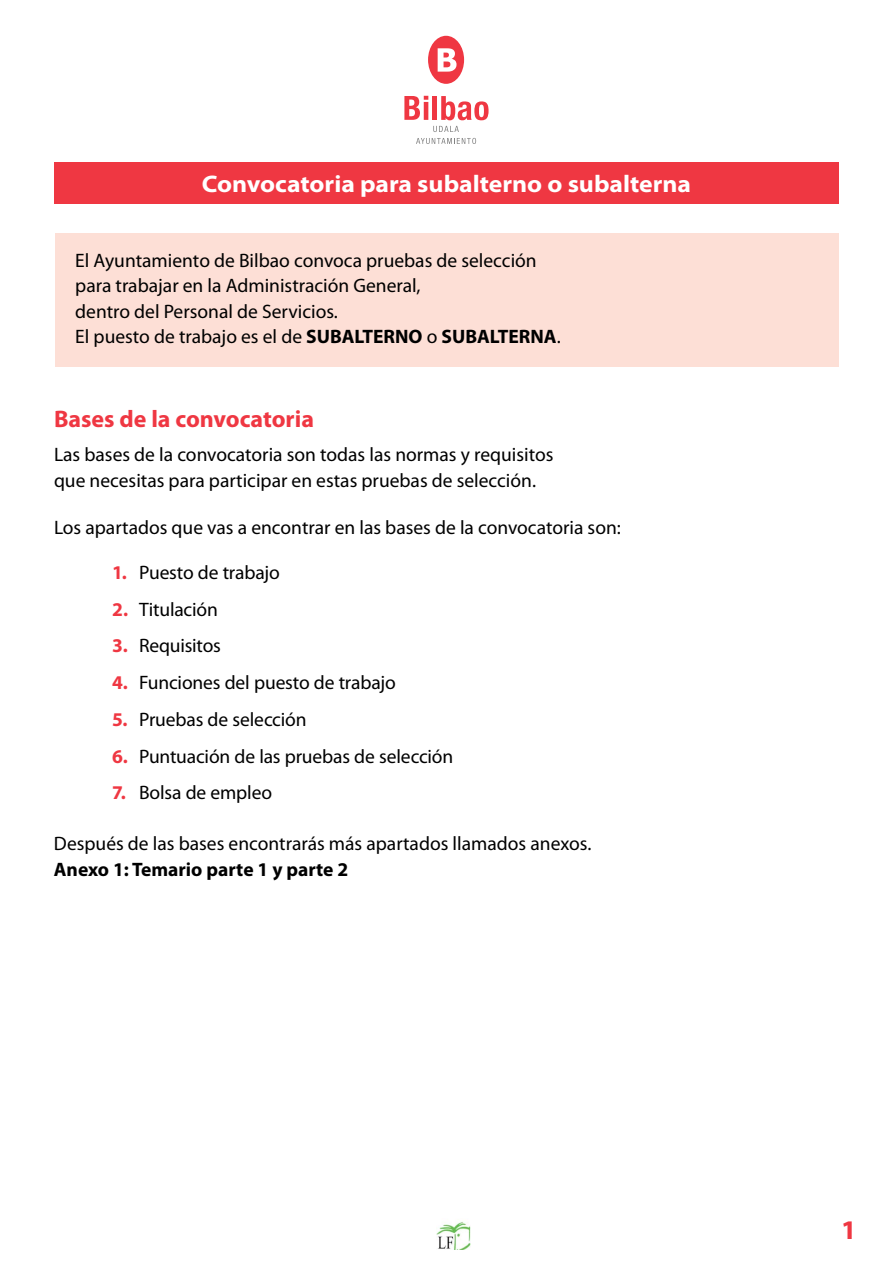
<style>
.page{position:relative;width:893px;height:1263px;background:#fff}
.page>*{position:absolute;margin:0;border:0;box-sizing:border-box;transform-origin:0 0}
.t1{font:700 semi-expanded 27px "Myriad Pro";color:#ef3742}
.t2{font:700 semi-expanded 24px "Myriad Pro";color:#fff}
.t3{font:700 24px "Myriad Pro";color:#ef3742}
.t4{font:19.5px/25.5px "Myriad Pro";color:#000}
.t5{font:700 19.5px "Myriad Pro";color:#000}
.s1{font-weight:700}
.s2{font-weight:700;color:#ef3742}
</style>
<div class="page">
<img style="left:437px;top:1221px;width:33px;height:28px">
<div style="left:428px;top:36px;width:36px;height:48px;background:#ef3742;border-radius:50%"></div>
<svg style="left:438px;top:48px;width:18px;height:24px"></svg>
<svg style="left:404px;top:96px;width:24px;height:24px"></svg>
<div style="left:432px;top:96px;width:5px;height:24px;background:#ef3742"></div>
<svg style="left:441px;top:96px;width:48px;height:24px"></svg>
<svg style="left:416px;top:138px;width:60px;height:6px"></svg>
<svg style="left:433px;top:126px;width:26px;height:6px"></svg>
<div style="left:55px;top:234px;width:783px;height:133px;background:#fddfd6"></div>
<div style="left:54px;top:162px;width:785px;height:41px;background:#ef3742"></div>
<p class="t2" style="left:202px;top:170px;width:491px">Convocatoria para subalterno o subalterna</p>
<p class="t4" style="left:75px;top:248px;width:487px">El Ayuntamiento de Bilbao convoca pruebas de selección para trabajar en la Administración General,<br>dentro del Personal de Servicios.<br>El puesto de trabajo es el de <span class="s1">SUBALTERNO</span> o <span class="s1">SUBALTERNA</span>.</p>
<p class="t3" style="left:54px;top:406px;width:261px">Bases de la convocatoria</p>
<p class="t4" style="left:54px;top:442px;width:501px">Las bases de la convocatoria son todas las normas y requisitos que necesitas para participar en estas pruebas de selección.</p>
<p class="t4" style="left:54px;top:515px;width:568px">Los apartados que vas a encontrar en las bases de la convocatoria son:</p>
<p class="t4" style="left:112px;top:560px;width:169px"><span class="s2">1.</span> Puesto de trabajo</p>
<p class="t4" style="left:112px;top:597px;width:107px"><span class="s2">2.</span> Titulación</p>
<p class="t4" style="left:112px;top:633px;width:110px"><span class="s2">3.</span> Requisitos</p>
<p class="t4" style="left:112px;top:670px;width:285px"><span class="s2">4.</span> Funciones del puesto de trabajo</p>
<p class="t4" style="left:112px;top:707px;width:196px"><span class="s2">5.</span> Pruebas de selección</p>
<p class="t4" style="left:112px;top:744px;width:343px"><span class="s2">6.</span> Puntuación de las pruebas de selección</p>
<p class="t4" style="left:112px;top:780px;width:162px"><span class="s2">7.</span> Bolsa de empleo</p>
<p class="t4" style="left:54px;top:831px;width:539px">Después de las bases encontrarás más apartados llamados anexos.</p>
<p class="t5" style="left:54px;top:858px;width:296px">Anexo 1: Temario parte 1 y parte 2</p>
<h1 class="t1" style="left:841px;top:1215px;width:18px">1</h1>
</div>
